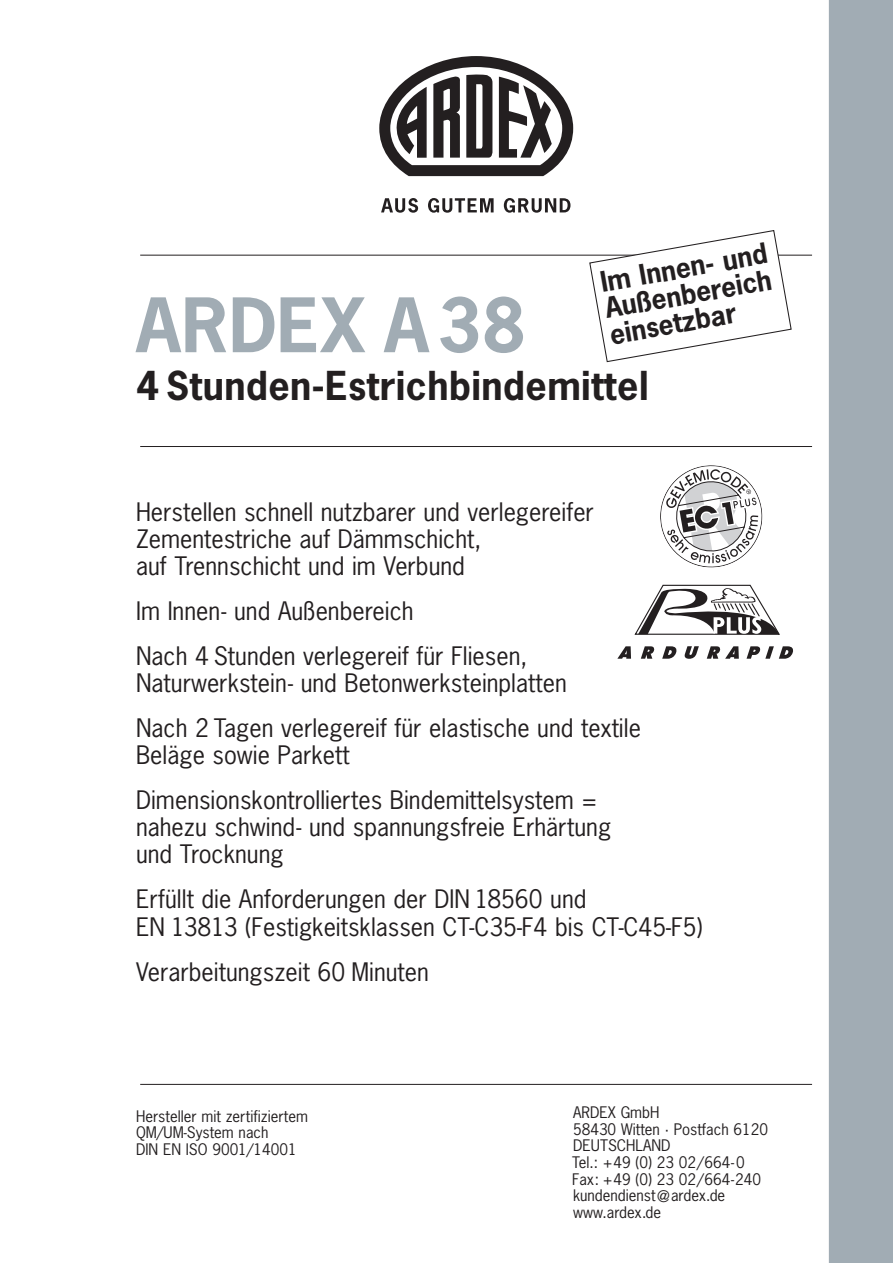
<style>
.page{position:relative;width:893px;height:1263px;background:#fff}
.page>*{position:absolute;margin:0;border:0;box-sizing:border-box;transform-origin:0 0}
.t1{font:700 70.5px "News Gothic";letter-spacing:.01em;color:#a1acb4}
.t2{font:700 37.5px "News Gothic";letter-spacing:.01em;color:#231f20}
.t3{font:700 26.55px/26.5px "News Gothic";color:#231f20;text-align:justify}
.t4{font:24px/27px "News Gothic";color:#231f20}
.t5{font:15px/16.5px "News Gothic";color:#231f20}
</style>
<div class="page">
<div style="left:829px;top:0;width:64px;height:1263px;background:#a1acb4"></div>
<hr style="left:140px;top:1084px;width:672px;height:1px;background:#231f20">
<hr style="left:140px;top:255px;width:672px;height:1px;background:#231f20">
<hr style="left:140px;top:446px;width:672px;height:1px;background:#231f20">
<svg style="left:379px;top:56px;width:194px;height:120px"></svg>
<svg style="left:381px;top:198px;width:37px;height:15px"></svg>
<svg style="left:428px;top:198px;width:66px;height:15px"></svg>
<svg style="left:504px;top:198px;width:66px;height:15px"></svg>
<svg style="left:589px;top:230px;width:203px;height:133px"></svg>
<svg style="left:707px;top:646px;width:32px;height:13px"></svg>
<svg style="left:746px;top:646px;width:47px;height:13px"></svg>
<svg style="left:641px;top:646px;width:13px;height:13px"></svg>
<svg style="left:684px;top:646px;width:15px;height:13px"></svg>
<svg style="left:617px;top:646px;width:14px;height:13px"></svg>
<svg style="left:662px;top:646px;width:15px;height:13px"></svg>
<svg style="left:634px;top:584px;width:146px;height:51px"></svg>
<svg style="left:660px;top:465px;width:102px;height:102px"></svg>
<p class="t3" style="left:598px;top:270px;width:170px;rotate:-10deg">Im Innen- und Außenbereich einsetzbar</p>
<h1 class="t1" style="left:136px;top:287px;width:391px">ARDEX A38</h1>
<h2 class="t2" style="left:136px;top:366px;width:514px">4 Stunden-Estrichbindemittel</h2>
<p class="t4" style="left:136px;top:500px;width:459px">Herstellen schnell nutzbarer und verlegereifer<br>Zementestriche auf Dämmschicht,<br>auf Trennschicht und im Verbund</p>
<p class="t4" style="left:136px;top:590px;width:393px;line-height:45px">Im Innen- und Außenbereich<br>Nach 4 Stunden verlegereif für Fliesen,</p>
<p class="t4" style="left:136px;top:662px;width:506px;line-height:45px">Naturwerkstein- und Betonwerksteinplatten<br>Nach 2 Tagen verlegereif für elastische und textile</p>
<p class="t4" style="left:136px;top:734px;width:463px;line-height:45px">Beläge sowie Parkett<br>Dimensionskontrolliertes Bindemittelsystem =</p>
<p class="t4" style="left:136px;top:815px;width:477px">nahezu schwind- und spannungsfreie Erhärtung und Trocknung</p>
<p class="t4" style="left:136px;top:887px;width:568px">Erfüllt die Anforderungen der DIN 18560 und<br>EN 13813 (Festigkeitsklassen CT-C35-F4 bis CT-C45-F5)</p>
<p class="t4" style="left:136px;top:959px;width:294px">Verarbeitungszeit 60 Minuten</p>
<p class="t5" style="left:136px;top:1108px;width:173px">Hersteller mit zertifiziertem<br>QM/UM-System nach<br>DIN EN ISO 9001/14001</p>
<p class="t5" style="left:572px;top:1105px;width:197px">ARDEX GmbH<br>58430 Witten · Postfach 6120<br>DEUTSCHLAND<br>Tel.: +49 (0) 23 02/664-0<br>Fax: +49 (0) 23 02/664-240 kundendienst@ardex.de www.ardex.de</p>
</div>
